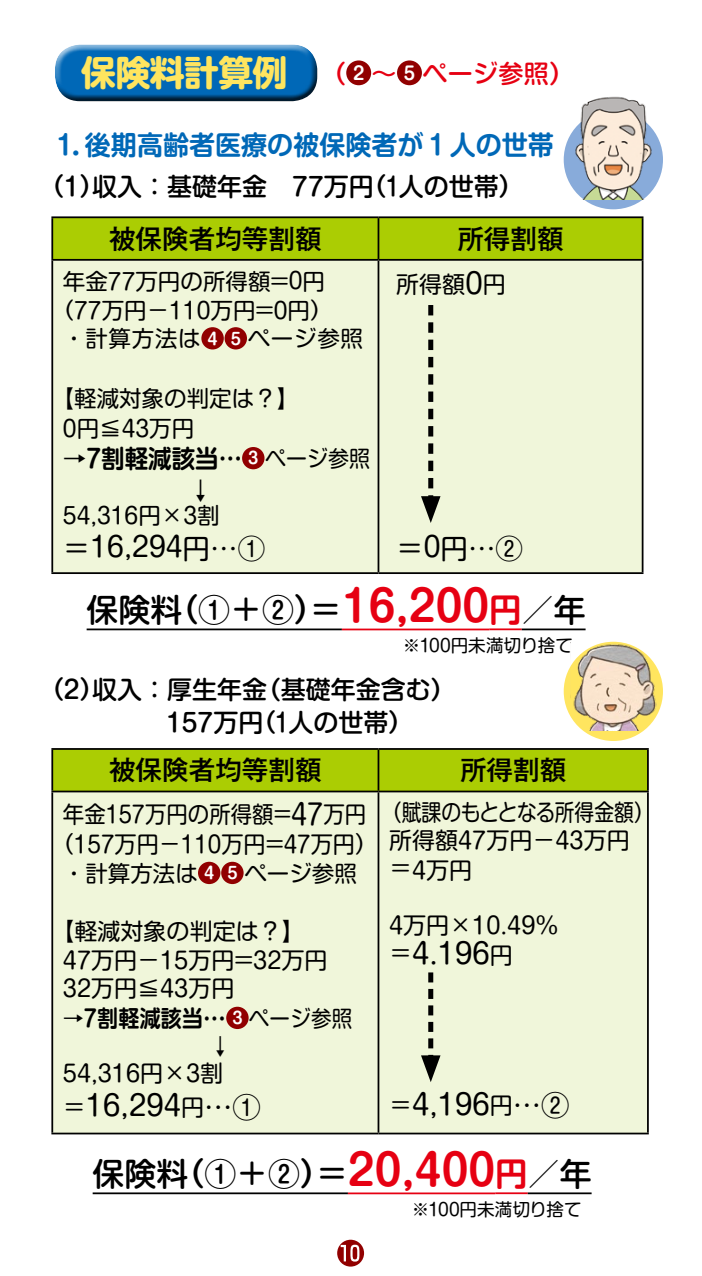
<style>
.page{position:relative;width:702px;height:1276px;background:#fff}
.page>*{position:absolute;margin:0;border:0;box-sizing:border-box;transform-origin:0 0}
.t1{font:700 42.5px "Shin M Go Pro De";color:#e60012}
.t2{font:700 35px "Shin M Go Pro";letter-spacing:-.02em;color:#ffe55f}
.t3{font:500 32px "Shin M Go Pro";color:#000}
.t4{font:28.25px "Shin M Go Pro";color:#000}
.t5{font:28.25px "Shin M Go Pro";color:#000;scale:.93 1}
.t6{font:27.5px "Shin M Go Pro";color:#000}
.t7{font:500 26.5px "Gothic MB101 Pro";color:#000}
.t8{font:700 26.5px "Shin M Go Pro De";color:#0068b7}
.t9{font:500 25px/32.5px "Shin M Go Pro";color:#000}
.t10{font:500 25px "Shin M Go Pro";letter-spacing:.015em;color:#e60012}
.t11{font:700 25px "Shin M Go Pro De";color:#000;scale:.94 1}
.t12{font:25px "Shin M Go Pro";color:#000}
.t13{font:23px/28.2px "Shin M Go Pro";color:#000}
.t14{font:23px/30px "Shin M Go Pro";color:#000;scale:.93 1}
.t15{font:23px/29.2px "Shin M Go Pro";color:#000;scale:.86 1}
.t16{font:700 23px "Shin M Go Pro De";letter-spacing:.01em;color:#000;scale:.91 1}
.t17{font:22.5px "Shin M Go Pro";color:#000}
.t18{font:22.5px "Shin M Go Pro";color:#000;scale:.93 1}
.t19{font:22.5px "Shin M Go Pro";color:#000;scale:.91 1}
.t20{font:700 18px "Shin M Go Pro De";color:#fff}
.t21{font:17.5px "Shin M Go Pro";color:#000}
.t22{font:700 16.25px "Shin M Go Pro De";color:#fff}
.s1{font-family:"Shin M Go Pro";font-weight:400}
.s2{font-family:"Shin M Go Pro De";font-weight:700;font-size:32.5px;color:#e60012}
.s3{font-size:25px}
</style>
<div class="page">
<div style="left:51px;top:44px;width:267px;height:49px;background:#fff;opacity:.75"></div>
<div style="left:52px;top:51px;width:266px;height:53px;background:#000;opacity:.75"></div>
<svg style="left:563px;top:110px;width:100px;height:99px"></svg>
<div style="left:563px;top:642px;width:100px;height:99px;background:#ffe55f;border-radius:50%"></div>
<div style="left:346px;top:60px;width:25px;height:25px;background:#910000;border-radius:50%"></div>
<div style="left:397px;top:60px;width:25px;height:25px;background:#910000;border-radius:50%"></div>
<div style="left:53px;top:218px;width:588px;height:41px;background:#abcd03"></div>
<div style="left:53px;top:261px;width:588px;height:311px;background:#f0f6da"></div>
<hr style="left:51px;top:261px;width:2px;height:311px;background:#000">
<hr style="left:377px;top:261px;width:2px;height:311px;background:#000">
<hr style="left:641px;top:261px;width:2px;height:311px;background:#000">
<hr style="left:51px;top:572px;width:327px;height:2px;background:#000">
<hr style="left:378px;top:572px;width:265px;height:2px;background:#000">
<hr style="left:51px;top:216px;width:327px;height:2px;background:#000">
<hr style="left:51px;top:218px;width:2px;height:41px;background:#000">
<hr style="left:378px;top:216px;width:265px;height:2px;background:#000">
<hr style="left:377px;top:218px;width:2px;height:41px;background:#000">
<hr style="left:641px;top:218px;width:2px;height:41px;background:#000">
<hr style="left:51px;top:259px;width:327px;height:2px;background:#000">
<hr style="left:378px;top:259px;width:265px;height:2px;background:#000">
<div style="left:201px;top:327px;width:23px;height:22px;background:#910000;border-radius:50%"></div>
<div style="left:224px;top:327px;width:23px;height:22px;background:#910000;border-radius:50%"></div>
<div style="left:242px;top:447px;width:22px;height:22px;background:#910000;border-radius:50%"></div>
<hr style="left:87px;top:628px;width:255px;height:2px;background:#000">
<hr style="left:342px;top:628px;width:147px;height:2px;background:#e60012">
<hr style="left:489px;top:628px;width:32px;height:2px;background:#e60012">
<hr style="left:521px;top:628px;width:64px;height:2px;background:#000">
<hr style="left:93px;top:1192px;width:255px;height:2px;background:#000">
<hr style="left:348px;top:1192px;width:147px;height:2px;background:#e60012">
<hr style="left:495px;top:1192px;width:32px;height:2px;background:#e60012">
<hr style="left:527px;top:1192px;width:64px;height:2px;background:#000">
<div style="left:53px;top:750px;width:594px;height:40px;background:#abcd03"></div>
<div style="left:53px;top:792px;width:594px;height:340px;background:#f0f6da"></div>
<hr style="left:51px;top:748px;width:327px;height:2px;background:#000">
<hr style="left:51px;top:750px;width:2px;height:40px;background:#000">
<hr style="left:378px;top:748px;width:270px;height:2px;background:#000">
<hr style="left:377px;top:750px;width:2px;height:40px;background:#000">
<hr style="left:647px;top:750px;width:1px;height:40px;background:#000">
<hr style="left:51px;top:790px;width:327px;height:2px;background:#000">
<hr style="left:51px;top:792px;width:2px;height:340px;background:#000">
<hr style="left:378px;top:790px;width:270px;height:2px;background:#000">
<hr style="left:377px;top:792px;width:2px;height:340px;background:#000">
<hr style="left:647px;top:792px;width:1px;height:340px;background:#000">
<hr style="left:51px;top:1132px;width:327px;height:2px;background:#000">
<hr style="left:378px;top:1132px;width:270px;height:2px;background:#000">
<div style="left:198px;top:861px;width:22px;height:23px;background:#910000;border-radius:50%"></div>
<div style="left:221px;top:861px;width:22px;height:23px;background:#910000;border-radius:50%"></div>
<div style="left:226px;top:1006px;width:22px;height:23px;background:#910000;border-radius:50%"></div>
<svg style="left:421px;top:972px;width:19px;height:110px;background:#b4b9a4"></svg>
<svg style="left:421px;top:305px;width:19px;height:218px;background:#bfc4ad"></svg>
<img style="left:563px;top:96px;width:100px;height:103px">
<img style="left:570px;top:642px;width:86px;height:89px">
<svg style="left:337px;top:1239px;width:27px;height:27px"></svg>
<h2 class="t2" style="left:81px;top:44px;width:208px">保険料計算例</h2>
<p class="t10" style="left:321px;top:53px;width:26px">（</p>
<p class="t20" style="left:353px;top:58px;width:13px">2</p>
<p class="t10" style="left:371px;top:53px;width:26px">～</p>
<p class="t20" style="left:404px;top:58px;width:13px">5</p>
<p class="t10" style="left:422px;top:53px;width:153px">ページ参照(</p>
<p class="t8" style="left:85px;top:123px;width:470px">後期高齢者医療の被保険者が１人の世帯</p>
<p class="t8" style="left:51px;top:123px;width:48px">１．</p>
<p class="t9" style="left:51px;top:167px;width:461px">1( )収入：基礎年金　77万円１( 人の世帯(</p>
<p class="t7" style="left:457px;top:217px;width:108px">所得割額</p>
<p class="t7" style="left:109px;top:217px;width:214px">被保険者均等割額</p>
<p class="t17" style="left:63px;top:264px;width:264px">年金77万円の所得額=0円</p>
<p class="t17" style="left:63px;top:292px;width:260px">(77万円－110万円=0円(</p>
<p class="t17" style="left:248px;top:320px;width:117px">ページ参照</p>
<p class="t4" style="left:465px;top:260px;width:19px">0</p>
<p class="t13" style="left:396px;top:268px;width:71px">所得額</p>
<p class="t13" style="left:482px;top:268px;width:25px">円</p>
<p class="t17" style="left:63px;top:320px;width:139px">・計算方法は</p>
<p class="t17" style="left:63px;top:380px;width:227px">【軽減対象の判定は?【</p>
<p class="t17" style="left:63px;top:410px;width:133px">0円≦43万円</p>
<p class="t18" style="left:265px;top:440px;width:114px">ページ参照</p>
<p class="t22" style="left:207px;top:325px;width:12px">4</p>
<p class="t22" style="left:231px;top:325px;width:12px">5</p>
<p class="t11" style="left:63px;top:438px;width:192px"><span class="s1">→</span>7割軽減該当…</p>
<p class="t12" style="left:188px;top:470px;width:26px">↓</p>
<p class="t17" style="left:63px;top:497px;width:158px">54,316円×3割</p>
<p class="t6" style="left:63px;top:525px;width:204px">＝16,294円...1</p>
<p class="t22" style="left:248px;top:445px;width:12px">3</p>
<p class="t6" style="left:396px;top:526px;width:128px">＝0円...2</p>
<h3 class="t3" style="left:489px;top:584px;width:98px"><span class="s2">円</span>／年</h3>
<h1 class="t1" style="left:342px;top:572px;width:149px">16,200</h1>
<h3 class="t3" style="left:87px;top:584px;width:257px">保険料(①＋②)＝</h3>
<p class="t21" style="left:403px;top:631px;width:171px">※100円未満切り捨て</p>
<p class="t9" style="left:166px;top:670px;width:236px;text-indent:-115px">2( )収入：厚生年金<br>157万円１( 人の世帯(</p>
<p class="t9" style="left:256px;top:670px;width:201px">（基礎年金含む(</p>
<p class="t7" style="left:109px;top:748px;width:214px">被保険者均等割額</p>
<p class="t7" style="left:460px;top:748px;width:108px">所得割額</p>
<p class="t5" style="left:291px;top:792px;width:36px">47</p>
<p class="t14" style="left:63px;top:797px;width:327px">年金157万円の所得額=<br>(157万円－110万円=47万円(</p>
<p class="t17" style="left:244px;top:855px;width:114px">ページ参照</p>
<p class="t14" style="left:323px;top:797px;width:48px">万円</p>
<p class="t17" style="left:63px;top:855px;width:137px">・計算方法は</p>
<p class="t13" style="left:63px;top:914px;width:266px">【軽減対象の判定は?【<br>47万円－15万円=32万円<br>32万円≦43万円</p>
<p class="t19" style="left:249px;top:1000px;width:115px">ページ参照</p>
<p class="t22" style="left:204px;top:860px;width:12px">4</p>
<p class="t22" style="left:227px;top:860px;width:12px">5</p>
<p class="t16" style="left:63px;top:999px;width:181px"><span class="s1">→</span>7割軽減該当<span class="s3">…</span></p>
<p class="t13" style="left:63px;top:1030px;width:170px;line-height:27.2px;text-indent:146px">↓<br>54,316円×3割</p>
<p class="t4" style="left:204px;top:1084px;width:58px">...1</p>
<p class="t22" style="left:232px;top:1004px;width:12px">3</p>
<p class="t4" style="left:86px;top:1082px;width:96px">16,294</p>
<p class="t13" style="left:181px;top:1090px;width:25px">円</p>
<p class="t13" style="left:63px;top:1090px;width:25px">＝</p>
<p class="t15" style="left:389px;top:794px;width:309px;text-indent:-7px">（賦課のもととなる所得金額(所得額47万円− 43万円＝4万円</p>
<p class="t13" style="left:490px;top:907px;width:70px;line-height:30px;text-indent:-101px">4万円×10.49％円</p>
<p class="t4" style="left:412px;top:931px;width:79px">4.196</p>
<p class="t13" style="left:389px;top:937px;width:25px">＝</p>
<p class="t4" style="left:412px;top:1081px;width:79px">4,196</p>
<p class="t4" style="left:513px;top:1082px;width:58px">...2</p>
<p class="t13" style="left:490px;top:1088px;width:25px">円</p>
<p class="t13" style="left:389px;top:1088px;width:25px">＝</p>
<h1 class="t1" style="left:348px;top:1135px;width:149px">20,400</h1>
<h3 class="t3" style="left:93px;top:1148px;width:257px">保険料(①＋②)＝</h3>
<h3 class="t3" style="left:495px;top:1148px;width:98px"><span class="s2">円</span>／年</h3>
<p class="t21" style="left:412px;top:1195px;width:171px">※100円未満切り捨て</p>
</div>
